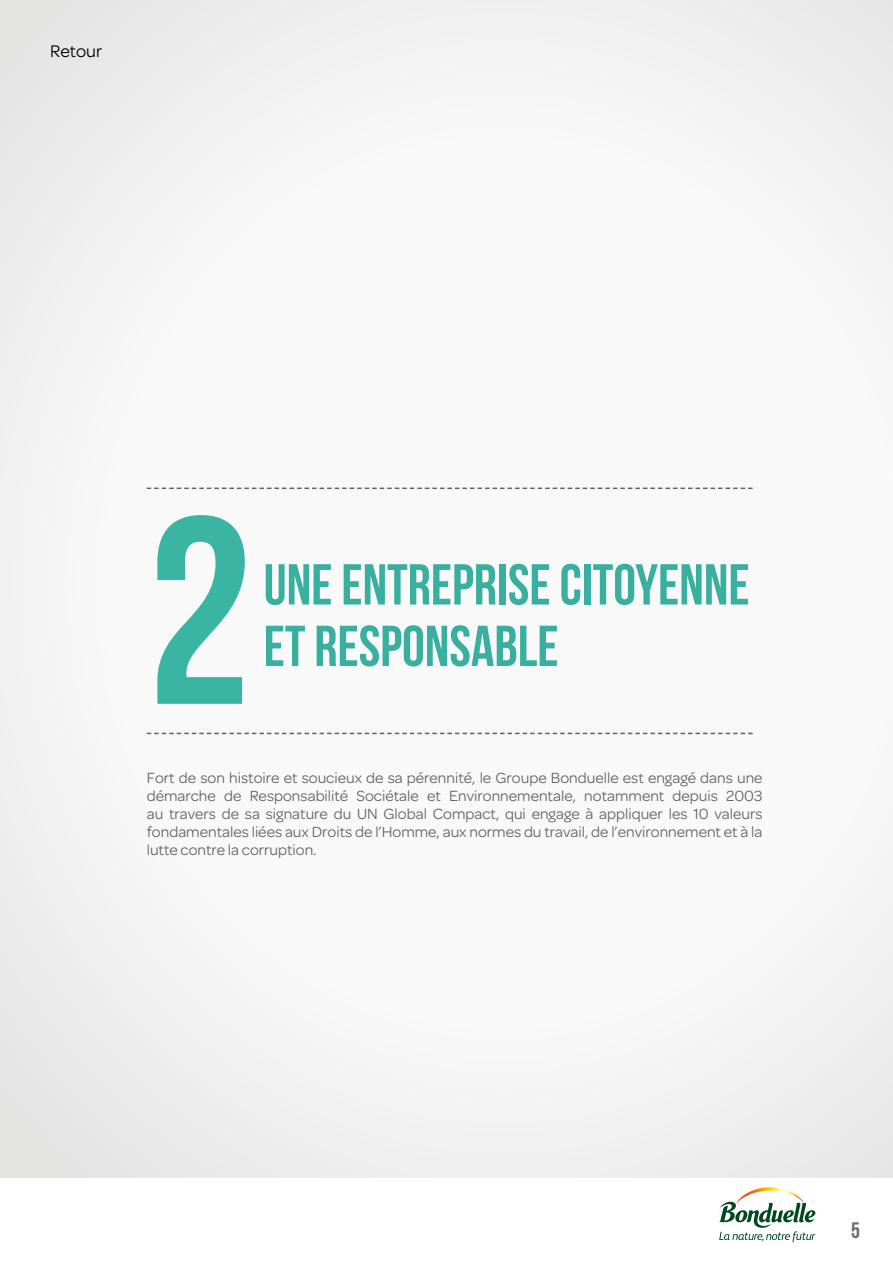
<style>
.page{position:relative;width:893px;height:1263px;background:#fff}
.page>*{position:absolute;margin:0;border:0;box-sizing:border-box;transform-origin:0 0}
.t1{font:266.55px "Bebas Neue";color:#3bb5a3}
.t2{font:57.6px "Bebas Neue";color:#3bb5a3}
.t3{font:22.5px "Bebas Neue";color:#706f6f}
.t4{font:18px "Omnes";color:#000}
.t5{font:15.75px/18px "Omnes";color:#646363;text-align:justify}
</style>
<div class="page">
<div style="left:0;top:0;width:893px;height:1178px;background:linear-gradient(to right,#f3f3f3,#f8f8f8)"></div>
<svg style="left:719px;top:1187px;width:96px;height:55px"></svg>
<svg style="left:147px;top:733px;width:606px;height:1px"></svg>
<svg style="left:147px;top:488px;width:606px;height:1px"></svg>
<p class="t4" style="left:50px;top:41px;width:54px">Retour</p>
<h1 class="t1" style="left:147px;top:465px;width:107px">2</h1>
<h2 class="t2" style="left:264px;top:553px;width:487px">UNE ENTREPRISE CITOYENNE</h2>
<h2 class="t2" style="left:264px;top:614px;width:296px">ET RESPONSABLE</h2>
<p class="t5" style="left:147px;top:769px;width:617px">Fort de son histoire et soucieux de sa pérennité, le Groupe Bonduelle est engagé dans une démarche de Responsabilité Sociétale et Environnementale, notamment depuis 2003 au travers de sa signature du UN Global Compact, qui engage à appliquer les 10 valeurs fondamentales liées aux Droits de l’Homme, aux normes du travail, de l’environnement et à la lutte contre la corruption.</p>
<h3 class="t3" style="left:851px;top:1218px;width:10px">5</h3>
</div>
